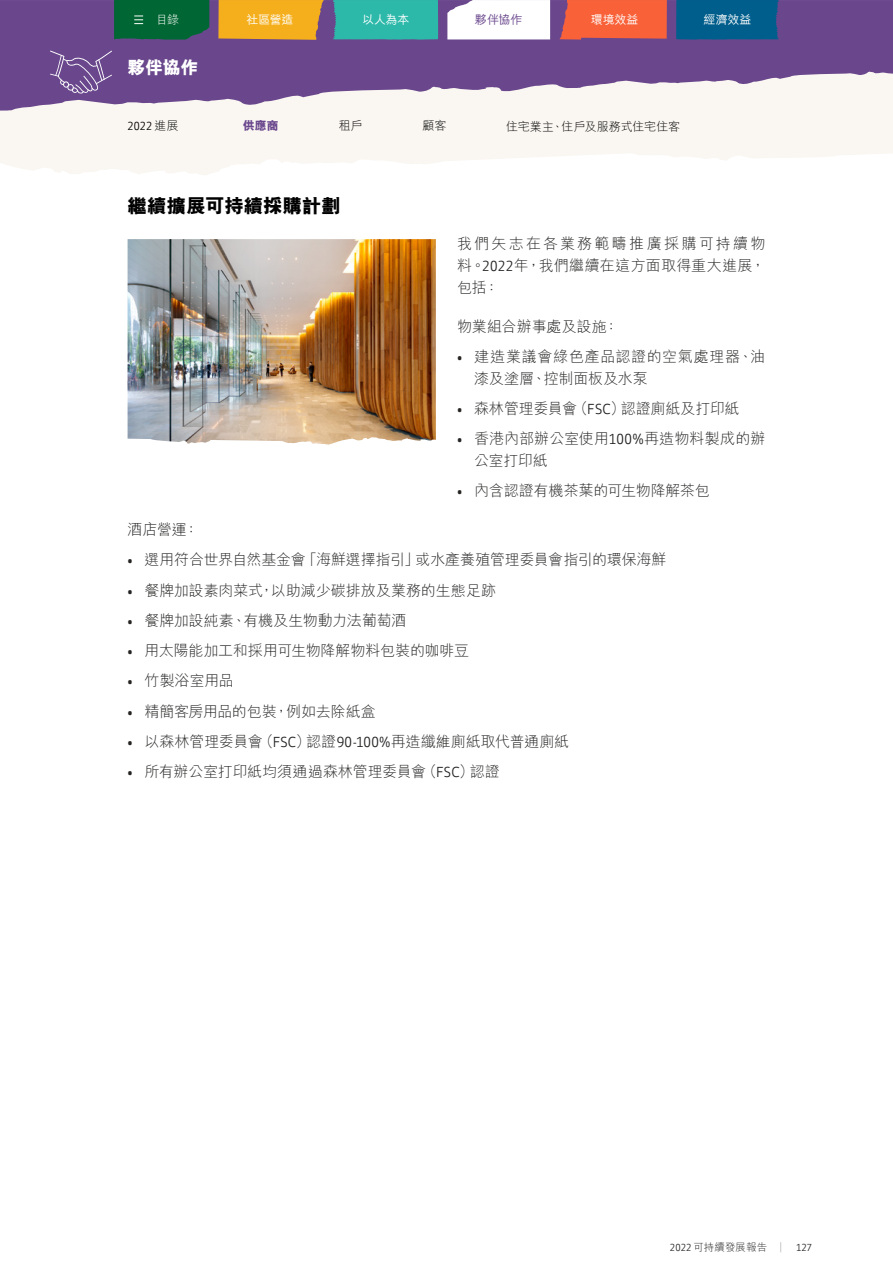
<style>
.page{position:relative;width:893px;height:1263px;background:#fff}
.page>*{position:absolute;margin:0;border:0;box-sizing:border-box;transform-origin:0 0}
.t1{font:800 19.5px "M Hei HK";letter-spacing:-.005em;color:#000}
.t2{font:800 18px "M Hei HK";color:#fff}
.t3{font:300 15px/21.8px "M Hei HK";letter-spacing:-.01em;color:#252423;text-align:justify}
.t4{font:300 15px/21.8px "M Hei HK";letter-spacing:.03em;color:#252423}
.t5{font:300 12px "M Hei HK";letter-spacing:-.005em;color:#000}
.t6{font:500 12px "M Hei HK";letter-spacing:-.015em;color:#fff}
.t7{font:300 12px "FS Jack";color:#000}
.t8{font:500 12px "M Hei HK";color:#6a478d}
.t9{font:800 12px "M Hei HK";color:#6a478d}
.t10{font:300 12px "M Hei HK";color:#fff}
.t11{font:300 10.5px "M Hei HK";letter-spacing:.01em;color:#252423}
.t12{font:300 10.5px "FS Jack";color:#252423}
.s1{font-family:"M Hei HK"}
.s2{font-family:"FS Jack"}
</style>
<div class="page">
<svg style="left:0;top:111px;width:893px;height:64px;fill:#faf7f2"></svg>
<svg style="left:0;top:0;width:893px;height:111px;fill:#6a478d"></svg>
<svg style="left:218px;top:0;width:106px;height:40px;background:#eaa724"></svg>
<div style="left:333px;top:0;width:105px;height:40px;background:#2db9aa"></div>
<svg style="left:559px;top:0;width:108px;height:40px;background:#eb5f40"></svg>
<div style="left:676px;top:0;width:103px;height:40px;background:#005e8c"></div>
<svg style="left:114px;top:0;width:95px;height:40px;background:#076539"></svg>
<svg style="left:50px;top:51px;width:62px;height:43px;background:#7b5c9a"></svg>
<svg style="left:447px;top:0;width:103px;height:39px"></svg>
<img style="left:128px;top:239px;width:308px;height:206px">
<p class="t8" style="left:475px;top:11px;width:49px">夥伴協作</p>
<p class="t10" style="left:156px;top:13px;width:24px">目錄</p>
<p class="t6" style="left:247px;top:11px;width:48px">社區營造</p>
<p class="t6" style="left:362px;top:11px;width:49px">以人為本</p>
<p class="t6" style="left:591px;top:11px;width:49px">環境效益</p>
<p class="t6" style="left:704px;top:11px;width:49px">經濟效益</p>
<p class="t2" style="left:128px;top:58px;width:73px">夥伴協作</p>
<p class="t7" style="left:128px;top:117px;width:53px">2022 <span class="s1">進展</span></p>
<p class="t9" style="left:243px;top:120px;width:38px">供應商</p>
<p class="t5" style="left:339px;top:120px;width:26px">租戶</p>
<p class="t5" style="left:423px;top:120px;width:25px">顧客</p>
<p class="t5" style="left:506px;top:120px;width:175px">住宅業主、住戶及服務式住宅住客</p>
<h1 class="t1" style="left:128px;top:196px;width:215px">繼續擴展可持續採購計劃</h1>
<p class="t3" style="left:457px;top:233px;width:310px">我們矢志在各業務範疇推廣採購可持續物料。<span class="s2">2022</span>年，我們繼續在這方面取得重大進展，包括：</p>
<p class="t3" style="left:457px;top:315px;width:163px">物業組合辦事處及設施：</p>
<p class="t4" style="left:474px;top:345px;width:293px;text-indent:-17px"><span class="s2">•</span> 建造業議會綠色產品認證的空氣處理器、油漆及塗層、控制面板及水泵</p>
<p class="t3" style="left:457px;top:397px;width:284px"><span class="s2">•</span> 森林管理委員會（<span class="s2">FSC</span>）認證廁紙及打印紙</p>
<p class="t3" style="left:474px;top:428px;width:293px;text-indent:-17px"><span class="s2">•</span> 香港內部辦公室使用<span class="s2">100%</span>再造物料製成的辦公室打印紙</p>
<p class="t3" style="left:457px;top:480px;width:254px"><span class="s2">•</span> 內含認證有機茶葉的可生物降解茶包</p>
<p class="t3" style="left:128px;top:518px;width:73px">酒店營運：</p>
<p class="t3" style="left:128px;top:549px;width:540px"><span class="s2">•</span> 選用符合世界自然基金會「海鮮選擇指引」或水產養殖管理委員會指引的環保海鮮</p>
<p class="t3" style="left:128px;top:579px;width:370px"><span class="s2">•</span> 餐牌加設素肉菜式，以助減少碳排放及業務的生態足跡</p>
<p class="t3" style="left:128px;top:609px;width:281px"><span class="s2">•</span> 餐牌加設純素、有機及生物動力法葡萄酒</p>
<p class="t3" style="left:128px;top:639px;width:343px"><span class="s2">•</span> 用太陽能加工和採用可生物降解物料包裝的咖啡豆</p>
<p class="t3" style="left:128px;top:670px;width:108px"><span class="s2">•</span> 竹製浴室用品</p>
<p class="t3" style="left:128px;top:700px;width:250px"><span class="s2">•</span> 精簡客房用品的包裝，例如去除紙盒</p>
<p class="t3" style="left:128px;top:730px;width:443px"><span class="s2">•</span> 以森林管理委員會（<span class="s2">FSC</span>）認證<span class="s2">90-100%</span>再造纖維廁紙取代普通廁紙</p>
<p class="t3" style="left:128px;top:760px;width:374px"><span class="s2">•</span> 所有辦公室打印紙均須通過森林管理委員會（<span class="s2">FSC</span>）認證</p>
<p class="t11" style="left:670px;top:1241px;width:99px"><span class="s2">2022</span> 可持續發展報告</p>
<p class="t12" style="left:796px;top:1238px;width:18px">127</p>
</div>
